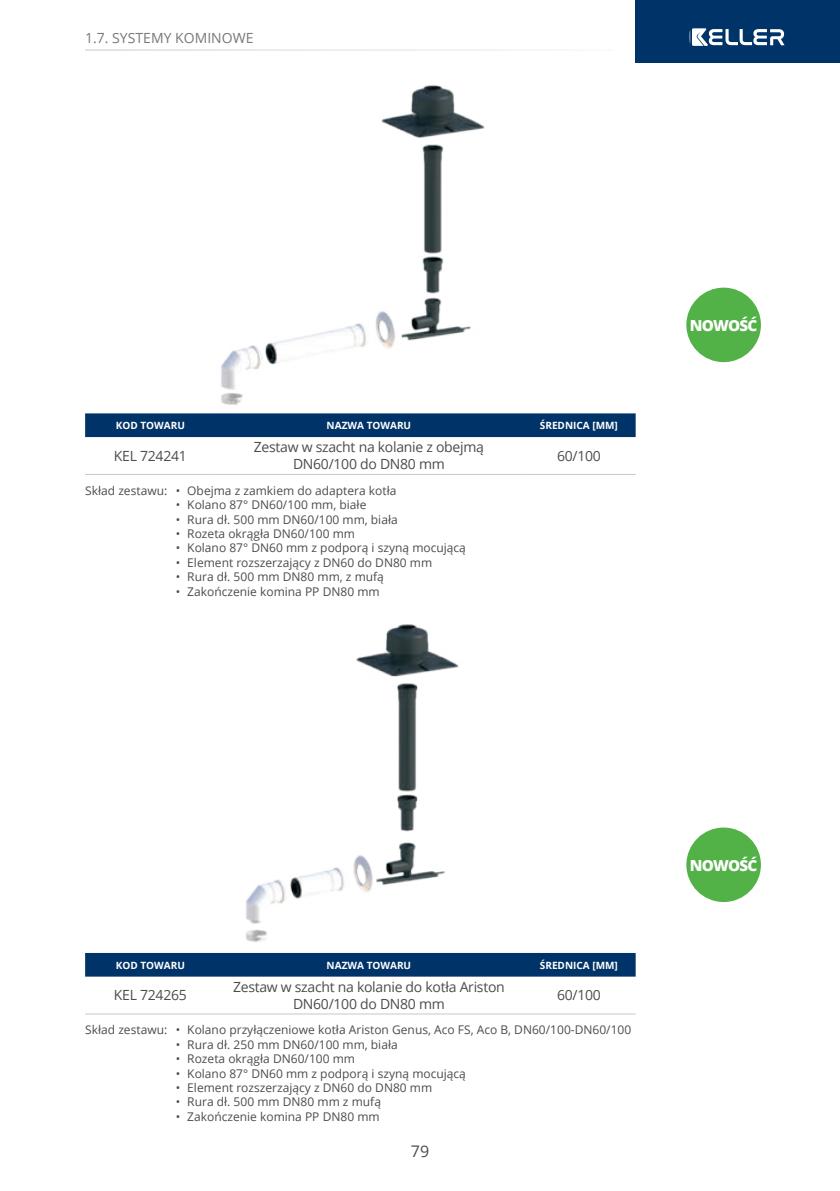
<style>
.page{position:relative;width:840px;height:1191px;background:#fff}
.page>*{position:absolute;margin:0;border:0;box-sizing:border-box;transform-origin:0 0}
.t1{font:16px "Open Sans";color:#4b4c4d}
.t2{font:800 15.2px "Open Sans";letter-spacing:-.05em;color:#fff}
.t3{font:14px/16.8px "Open Sans";letter-spacing:-.02em;color:#4b4c4d;text-align:center}
.t4{font:14px "Open Sans";color:#76787b}
.t5{font:12px "Open Sans";color:#4b4c4d}
.t6{font:700 10px "Open Sans";color:#fff}
</style>
<div class="page">
<hr style="left:85px;top:50px;width:527px;height:1px;background:#c7c8ca">
<img style="left:221px;top:85px;width:264px;height:320px">
<div style="left:686px;top:288px;width:74px;height:74px;background:#52b147;border-radius:50%"></div>
<div style="left:85px;top:413px;width:550px;height:24px;background:#003367"></div>
<hr style="left:85px;top:474px;width:130px;height:1px;background:#c7c8ca">
<hr style="left:215px;top:474px;width:307px;height:1px;background:#c7c8ca">
<hr style="left:522px;top:474px;width:113px;height:1px;background:#c7c8ca">
<img style="left:245px;top:624px;width:214px;height:318px">
<div style="left:686px;top:827px;width:74px;height:75px;background:#52b147;border-radius:50%"></div>
<div style="left:85px;top:953px;width:550px;height:23px;background:#003367"></div>
<hr style="left:85px;top:1013px;width:130px;height:1px;background:#c7c8ca">
<hr style="left:215px;top:1013px;width:307px;height:1px;background:#c7c8ca">
<hr style="left:522px;top:1013px;width:113px;height:1px;background:#c7c8ca">
<div style="left:635px;top:0;width:204px;height:62px;background:#003367"></div>
<svg style="left:689px;top:28px;width:95px;height:18px"></svg>
<p class="t4" style="left:85px;top:28px;width:168px">1.7. SYSTE MY KOMI NOWE</p>
<p class="t6" style="left:116px;top:418px;width:71px">KOD TOWARU</p>
<p class="t6" style="left:326px;top:418px;width:86px">NAZWA TOWARU</p>
<p class="t6" style="left:539px;top:418px;width:79px">ŚREDNICA [MM]</p>
<p class="t3" style="left:114px;top:447px;width:74px">KE L 724241</p>
<p class="t3" style="left:254px;top:438px;width:231px">Zestaw w szacht na kolanie z obejmą<br>DN60/100 do DN80 mm</p>
<p class="t3" style="left:556px;top:447px;width:45px">60/100</p>
<p class="t5" style="left:85px;top:482px;width:313px">Skład zestawu: • Obejma z zamkiem do adaptera kotła</p>
<p class="t5" style="left:176px;top:496px;width:192px">• Kolano 87° DN60/100 mm, białe</p>
<p class="t5" style="left:176px;top:511px;width:223px">• Rura dł. 500 mm DN60/100 mm, biała</p>
<p class="t5" style="left:176px;top:525px;width:180px">• Rozeta okrągła DN60/100 mm</p>
<p class="t5" style="left:176px;top:540px;width:291px">• Kolano 87° DN60 mm z podporą i szyną mocującą</p>
<p class="t5" style="left:176px;top:554px;width:258px">• Element rozszerzający z DN60 do DN80 mm</p>
<p class="t5" style="left:176px;top:568px;width:209px">• Rura dł. 500 mm DN80 mm, z mufą</p>
<p class="t5" style="left:176px;top:583px;width:205px">• Zakończenie komina PP DN80 mm</p>
<p class="t2" style="left:689px;top:314px;width:69px">NOWOŚĆ</p>
<p class="t6" style="left:116px;top:958px;width:71px">KOD TOWARU</p>
<p class="t6" style="left:326px;top:958px;width:86px">NAZWA TOWARU</p>
<p class="t6" style="left:539px;top:958px;width:79px">ŚREDNICA [MM]</p>
<p class="t3" style="left:114px;top:986px;width:74px">KE L 724265</p>
<p class="t3" style="left:233px;top:978px;width:273px">Zestaw w szacht na kolanie do kotła Ariston<br>DN60/100 do DN80 mm</p>
<p class="t3" style="left:556px;top:986px;width:45px">60/100</p>
<p class="t5" style="left:85px;top:1021px;width:547px">Skład zestawu: • Kolano przyłączeniowe kotła Ariston Genus, Aco FS, Aco B, DN60/100-DN60/100</p>
<p class="t5" style="left:176px;top:1036px;width:223px">• Rura dł. 250 mm DN60/100 mm, biała</p>
<p class="t5" style="left:176px;top:1050px;width:180px">• Rozeta okrągła DN60/100 mm</p>
<p class="t5" style="left:176px;top:1065px;width:291px">• Kolano 87° DN60 mm z podporą i szyną mocującą</p>
<p class="t5" style="left:176px;top:1079px;width:258px">• Element rozszerzający z DN60 do DN80 mm</p>
<p class="t5" style="left:176px;top:1093px;width:206px">• Rura dł. 500 mm DN80 mm z mufą</p>
<p class="t5" style="left:176px;top:1108px;width:205px">• Zakończenie komina PP DN80 mm</p>
<h1 class="t1" style="left:410px;top:1140px;width:20px">79</h1>
<p class="t2" style="left:689px;top:853px;width:69px">NOWOŚĆ</p>
</div>
